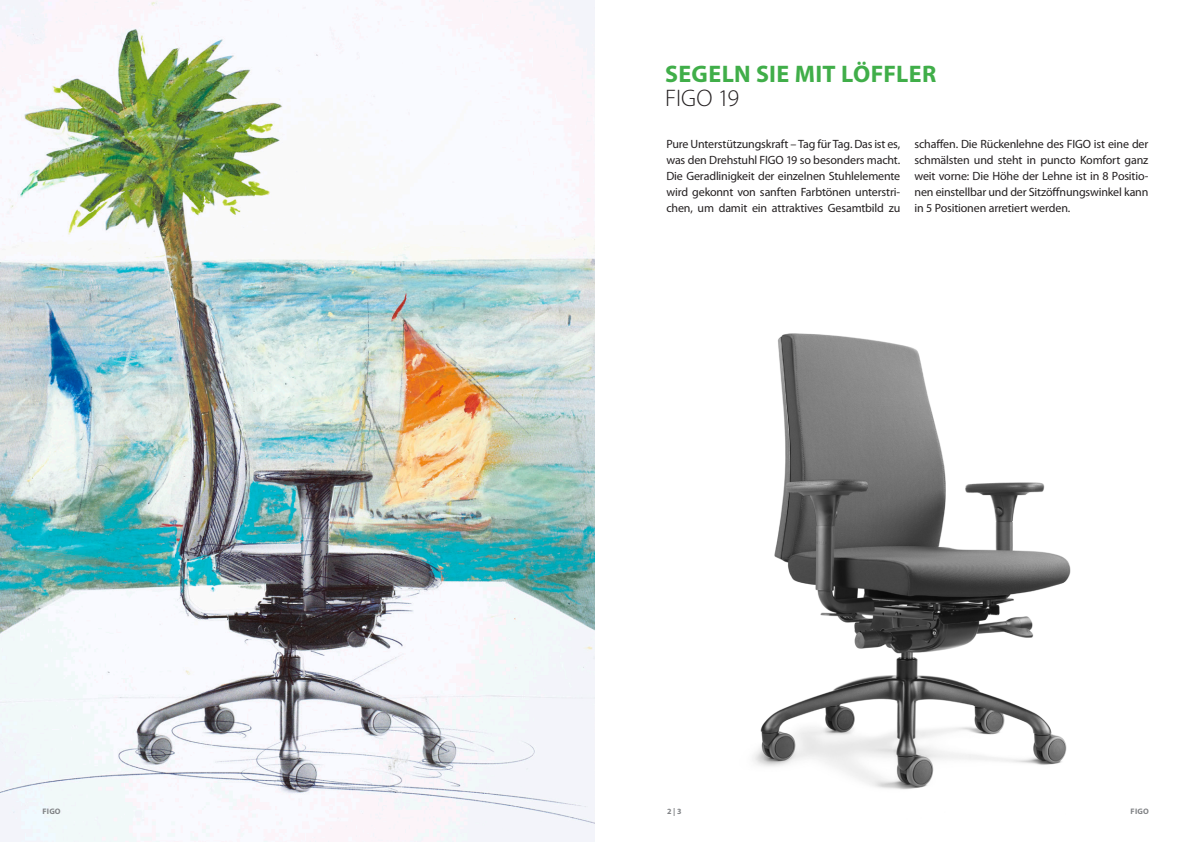
<style>
.page{position:relative;width:1191px;height:842px;background:#fff}
.page>*{position:absolute;margin:0;border:0;box-sizing:border-box;transform-origin:0 0}
.t1{font:700 24px "Myriad Pro";letter-spacing:.01em;color:#40ae49}
.t2{font:300 24px "Myriad Pro";letter-spacing:-.005em;color:#231f20}
.t3{font:12px/16px "Myriad Pro";letter-spacing:-.015em;color:#231f20;text-align:justify}
.t4{font:700 8px "Myriad Pro";letter-spacing:.02em;color:#808285}
</style>
<div class="page">
<img style="left:0;top:0;width:595px;height:842px">
<img style="left:753px;top:333px;width:318px;height:457px">
<h1 class="t1" style="left:665px;top:58px;width:272px">SEGELN SIE MIT LÖFFLER</h1>
<h1 class="t2" style="left:665px;top:83px;width:75px">FIGO 19</h1>
<p class="t3" style="left:914px;top:136px;width:235px">schaffen. Die Rückenlehne des FIGO ist eine der schmälsten und steht in puncto Komfort ganz weit vorne: Die Höhe der Lehne ist in 8 Positio&shy;nen einstellbar und der Sitzöffnungswinkel kann in 5 Positionen arretiert werden.</p>
<p class="t3" style="left:666px;top:136px;width:235px">Pure Unterstützungskraft – Tag für Tag. Das ist es, was den Drehstuhl FIGO 19 so besonders macht.<br>Die Geradlinigkeit der einzelnen Stuhlelemente wird gekonnt von sanften Farbtönen unterstri&shy;chen, um damit ein attraktives Gesamtbild zu</p>
<p class="t4" style="left:43px;top:806px;width:20px">FIGO</p>
<p class="t4" style="left:667px;top:806px;width:16px">2 | 3</p>
<p class="t4" style="left:1130px;top:806px;width:20px">FIGO</p>
</div>
